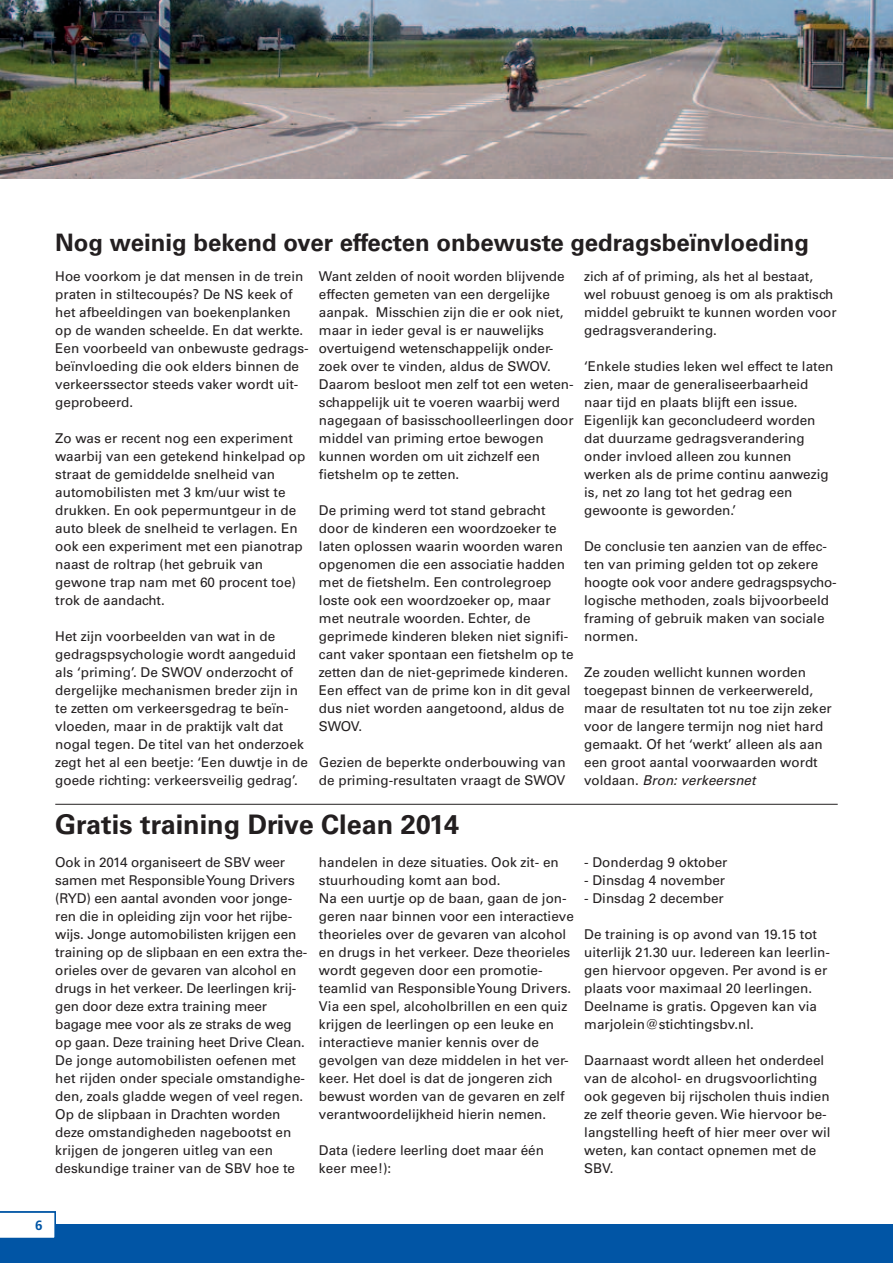
<style>
.page{position:relative;width:893px;height:1263px;background:#fff}
.page>*{position:absolute;margin:0;border:0;box-sizing:border-box;transform-origin:0 0}
.t1{font:700 27px "Univers LT Std";color:#231f20}
.t2{font:700 24px "Univers LT Std";color:#231f20}
.t3{font:13.5px/18px "Univers LT Std";color:#231f20}
.t4{font:700 13.5px "Frutiger LT Std";color:#0155a5}
.s1{font-style:italic}
</style>
<div class="page">
<div style="left:0;top:1225px;width:893px;height:38px;background:#0155a5"></div>
<svg style="left:0;top:1212px;width:55px;height:26px"></svg>
<img style="left:0;top:0;width:893px;height:179px">
<hr style="left:55px;top:804px;width:783px;height:1px;background:#231f20">
<h2 class="t2" style="left:55px;top:234px;width:755px">Nog weinig bekend over effecten onbewuste gedragsbeïnvloeding</h2>
<p class="t3" style="left:55px;top:269px;width:255px">Hoe voorkom je dat mensen in de trein praten in stiltecoupés? De NS keek of het afbeeldingen van boekenplanken op de wanden scheelde. En dat werkte.<br>Een voorbeeld van onbewuste gedrags&shy;beïnvloeding die ook elders binnen de verkeerssector steeds vaker wordt uit&shy;geprobeerd.</p>
<p class="t3" style="left:55px;top:431px;width:252px">Zo was er recent nog een experiment waarbij van een getekend hinkelpad op straat de gemiddelde snelheid van automobilisten met 3 km/uur wist te drukken. En ook pepermuntgeur in de auto bleek de snelheid te verlagen. En ook een experiment met een pianotrap naast de roltrap (het gebruik van gewone trap nam met 60 procent toe) trok de aandacht.</p>
<p class="t3" style="left:55px;top:629px;width:254px">Het zijn voorbeelden van wat in de gedragspsychologie wordt aangeduid als ‘priming’. De SWOV onderzocht of dergelijke mechanismen breder zijn in te zetten om verkeersgedrag te beïn&shy;vloeden, maar in de praktijk valt dat nogal tegen. De titel van het onderzoek zegt het al een beetje: ‘Een duwtje in de goede richting: verkeersveilig gedrag’.</p>
<p class="t3" style="left:319px;top:269px;width:256px">Want zelden of nooit worden blijvende effecten gemeten van een dergelijke aanpak. Misschien zijn die er ook niet, maar in ieder geval is er nauwelijks overtuigend wetenschappelijk onder&shy;zoek over te vinden, aldus de SWOV.<br>Daarom besloot men zelf tot een weten&shy;schappelijk uit te voeren waarbij werd nagegaan of basisschoolleerlingen door middel van priming ertoe bewogen kunnen worden om uit zichzelf een fietshelm op te zetten.</p>
<p class="t3" style="left:319px;top:503px;width:256px">De priming werd tot stand gebracht door de kinderen een woordzoeker te laten oplossen waarin woorden waren opgenomen die een associatie hadden met de fietshelm. Een controlegroep loste ook een woordzoeker op, maar met neutrale woorden. Echter, de geprimede kinderen bleken niet signifi&shy;cant vaker spontaan een fietshelm op te zetten dan de niet-geprimede kinderen.<br>Een effect van de prime kon in dit geval dus niet worden aangetoond, aldus de SWOV.</p>
<p class="t3" style="left:319px;top:755px;width:248px">Gezien de beperkte onderbouwing van de priming-resultaten vraagt de SWOV</p>
<h1 class="t1" style="left:55px;top:815px;width:406px">Gratis training Drive Clean 2014</h1>
<p class="t3" style="left:55px;top:854px;width:254px">Ook in 2014 organiseert de SBV weer samen met ResponsibleYoung Drivers (RYD) een aantal avonden voor jonge&shy;ren die in opleiding zijn voor het rijbe&shy;wijs. Jonge automobilisten krijgen een training op de slipbaan en een extra the&shy;orieles over de gevaren van alcohol en drugs in het verkeer. De leerlingen krij&shy;gen door deze extra training meer bagage mee voor als ze straks de weg op gaan. Deze training heet Drive Clean.<br>De jonge automobilisten oefenen met het rijden onder speciale omstandighe&shy;den, zoals gladde wegen of veel regen.<br>Op de slipbaan in Drachten worden deze omstandigheden nagebootst en krijgen de jongeren uitleg van een deskundige trainer van de SBV hoe te</p>
<p class="t3" style="left:319px;top:854px;width:256px">handelen in deze situaties. Ook zit- en stuurhouding komt aan bod.<br>Na een uurtje op de baan, gaan de jon&shy;geren naar binnen voor een interactieve theorieles over de gevaren van alcohol en drugs in het verkeer. Deze theorieles wordt gegeven door een promotie&shy;teamlid van ResponsibleYoung Drivers.<br>Via een spel, alcoholbrillen en een quiz krijgen de leerlingen op een leuke en interactieve manier kennis over de gevolgen van deze middelen in het ver&shy;keer. Het doel is dat de jongeren zich bewust worden van de gevaren en zelf verantwoordelijkheid hierin nemen.</p>
<p class="t3" style="left:319px;top:1142px;width:227px">Data (iedere leerling doet maar één keer mee!):</p>
<p class="t3" style="left:584px;top:269px;width:254px">zich af of priming, als het al bestaat, wel robuust genoeg is om als praktisch middel gebruikt te kunnen worden voor gedragsverandering.</p>
<p class="t3" style="left:584px;top:359px;width:251px">‘Enkele studies leken wel effect te laten zien, maar de generaliseerbaarheid naar tijd en plaats blijft een issue.<br>Eigenlijk kan geconcludeerd worden dat duurzame gedragsverandering onder invloed alleen zou kunnen werken als de prime continu aanwezig is, net zo lang tot het gedrag een gewoonte is geworden.’</p>
<p class="t3" style="left:584px;top:539px;width:254px">De conclusie ten aanzien van de effec&shy;ten van priming gelden tot op zekere hoogte ook voor andere gedragspsycho&shy;logische methoden, zoals bijvoorbeeld framing of gebruik maken van sociale normen.</p>
<p class="t3" style="left:584px;top:665px;width:249px">Ze zouden wellicht kunnen worden toegepast binnen de verkeerwereld, maar de resultaten tot nu toe zijn zeker voor de langere termijn nog niet hard gemaakt. Of het ‘werkt’ alleen als aan een groot aantal voorwaarden wordt voldaan. <span class="s1">Bron: verkeersnet</span></p>
<p class="t3" style="left:584px;top:854px;width:145px">- Donderdag 9 oktober</p>
<p class="t3" style="left:584px;top:872px;width:142px">- Dinsdag 4 november</p>
<p class="t3" style="left:584px;top:890px;width:141px">- Dinsdag 2 december</p>
<p class="t3" style="left:584px;top:926px;width:247px">De training is op avond van 19.15 tot uiterlijk 21.30 uur. Iedereen kan leerlin&shy;gen hiervoor opgeven. Per avond is er plaats voor maximaal 20 leerlingen.<br>Deelname is gratis. Opgeven kan via marjolein@stichtingsbv.nl.</p>
<p class="t3" style="left:584px;top:1052px;width:248px">Daarnaast wordt alleen het onderdeel van de alcohol- en drugsvoorlichting ook gegeven bij rijscholen thuis indien ze zelf theorie geven. Wie hiervoor be&shy;langstelling heeft of hier meer over wil weten, kan contact opnemen met de SBV.</p>
<p class="t4" style="left:35px;top:1219px;width:9px">6</p>
</div>
